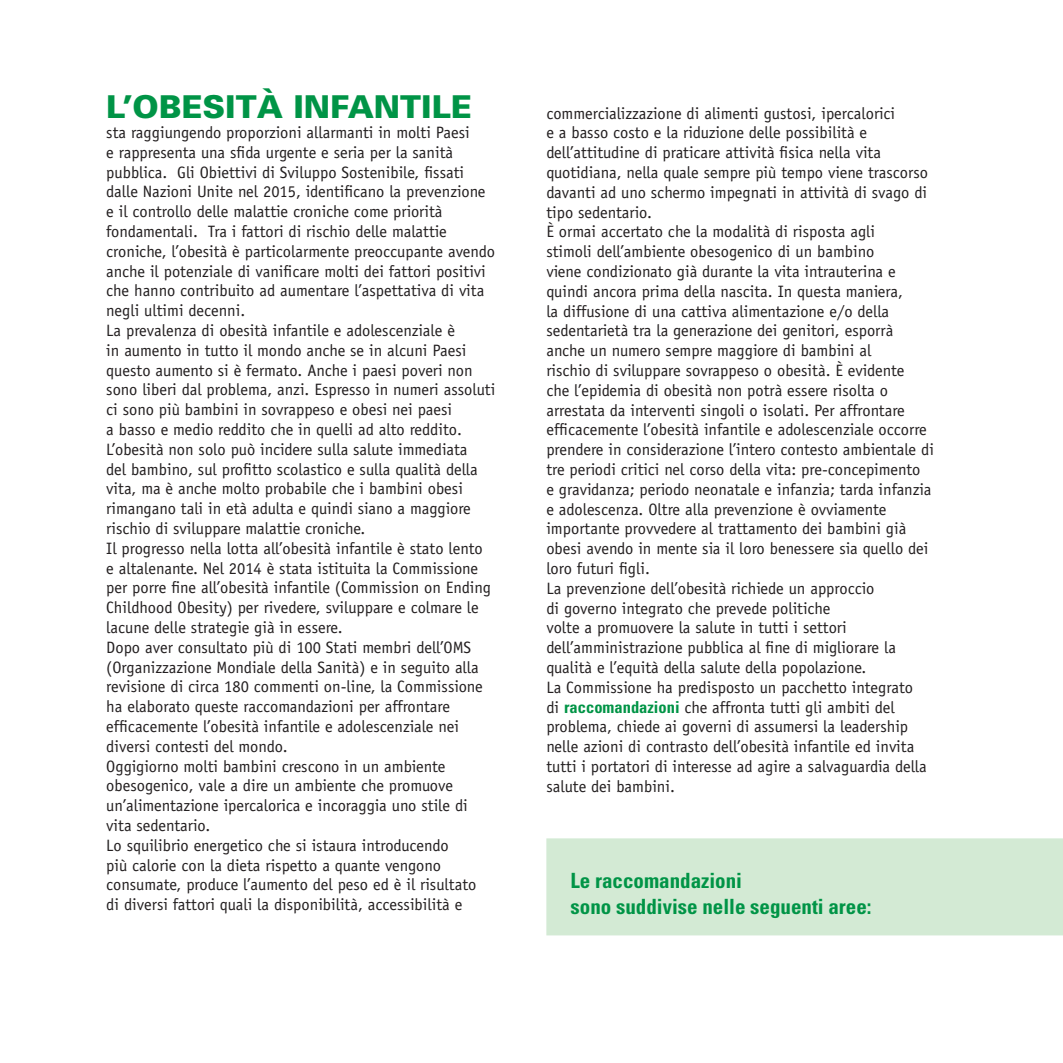
<style>
.page{position:relative;width:1063px;height:1063px;background:#fff}
.page>*{position:absolute;margin:0;border:0;box-sizing:border-box;transform-origin:0 0}
.t1{font:900 31.5px "Univers";color:#009446}
.t2{font:700 condensed 21px/25.2px "Univers";color:#009446}
.t3{font:16.5px/19.8px "Officina Sans";color:#231f20}
.s1{font-family:"Univers";font-weight:700;font-stretch:condensed;color:#009446}
</style>
<div class="page">
<div style="left:547px;top:839px;width:515px;height:96px;background:#d3ead4"></div>
<div style="left:546px;top:838px;width:517px;height:97px;border:2px solid #d3ead4"></div>
<h1 class="t1" style="left:106px;top:87px;width:48px">L’OBESI</h1>
<h1 class="t1" style="left:236px;top:87px;width:79px">TÀ INFANTILE</h1>
<p class="t3" style="left:106px;top:123px;width:391px">sta raggiungendo proporzioni allarmanti in molti Paesi<br>e rappresenta una sfida urgente e seria per la sanità pubblica. Gli Obiettivi di Sviluppo Sostenibile, fissati dalle Nazioni Unite nel 2015, identificano la prevenzione e il controllo delle malattie croniche come priorità fondamentali. Tra i fattori di rischio delle malattie croniche, l’obesità è particolarmente preoccupante avendo anche il potenziale di vanificare molti dei fattori positivi che hanno contribuito ad aumentare l’aspettativa di vita negli ultimi decenni.<br>La prevalenza di obesità infantile e adolescenziale è<br>in aumento in tutto il mondo anche se in alcuni Paesi questo aumento si è fermato. Anche i paesi poveri non sono liberi dal problema, anzi. Espresso in numeri assoluti ci sono più bambini in sovrappeso e obesi nei paesi<br>a basso e medio reddito che in quelli ad alto reddito.<br>L’obesità non solo può incidere sulla salute immediata<br>del bambino, sul profitto scolastico e sulla qualità della vita, ma è anche molto probabile che i bambini obesi rimangano tali in età adulta e quindi siano a maggiore rischio di sviluppare malattie croniche.<br>Il progresso nella lotta all’obesità infantile è stato lento<br>e altalenante. Nel 2014 è stata istituita la Commissione per porre fine all’obesità infantile (Commission on Ending Childhood Obesity) per rivedere, sviluppare e colmare le lacune delle strategie già in essere.<br>Dopo aver consultato più di 100 Stati membri dell’OMS (Organizzazione Mondiale della Sanità) e in seguito alla revisione di circa 180 commenti on-line, la Commissione ha elaborato queste raccomandazioni per affrontare efficacemente l’obesità infantile e adolescenziale nei diversi contesti del mondo.<br>Oggigiorno molti bambini crescono in un ambiente obesogenico, vale a dire un ambiente che promuove un’alimentazione ipercalorica e incoraggia uno stile di vita sedentario.<br>Lo squilibrio energetico che si istaura introducendo<br>più calorie con la dieta rispetto a quante vengono consumate, produce l’aumento del peso ed è il risultato<br>di diversi fattori quali la disponibilità, accessibilità e</p>
<p class="t3" style="left:546px;top:103px;width:389px">commercializzazione di alimenti gustosi, ipercalorici<br>e a basso costo e la riduzione delle possibilità e dell’attitudine di praticare attività fisica nella vita quotidiana, nella quale sempre più tempo viene trascorso davanti ad uno schermo impegnati in attività di svago di tipo sedentario.<br>È ormai accertato che la modalità di risposta agli<br>stimoli dell’ambiente obesogenico di un bambino<br>viene condizionato già durante la vita intrauterina e quindi ancora prima della nascita. In questa maniera,<br>la diffusione di una cattiva alimentazione e/o della sedentarietà tra la generazione dei genitori, esporrà anche un numero sempre maggiore di bambini al<br>rischio di sviluppare sovrappeso o obesità. È evidente<br>che l’epidemia di obesità non potrà essere risolta o arrestata da interventi singoli o isolati. Per affrontare efficacemente l’obesità infantile e adolescenziale occorre prendere in considerazione l’intero contesto ambientale di tre periodi critici nel corso della vita: pre-concepimento<br>e gravidanza; periodo neonatale e infanzia; tarda infanzia e adolescenza. Oltre alla prevenzione è ovviamente importante provvedere al trattamento dei bambini già obesi avendo in mente sia il loro benessere sia quello dei loro futuri figli.<br>La prevenzione dell’obesità richiede un approccio<br>di governo integrato che prevede politiche<br>volte a promuovere la salute in tutti i settori dell’amministrazione pubblica al fine di migliorare la qualità e l’equità della salute della popolazione.<br>La Commissione ha predisposto un pacchetto integrato<br>di <span class="s1">raccomandazioni</span> che affronta tutti gli ambiti del problema, chiede ai governi di assumersi la leadership nelle azioni di contrasto dell’obesità infantile ed invita tutti i portatori di interesse ad agire a salvaguardia della salute dei bambini.</p>
<p class="t2" style="left:571px;top:868px;width:302px">Le raccomandazioni<br>sono suddivise nelle seguenti aree:</p>
</div>
